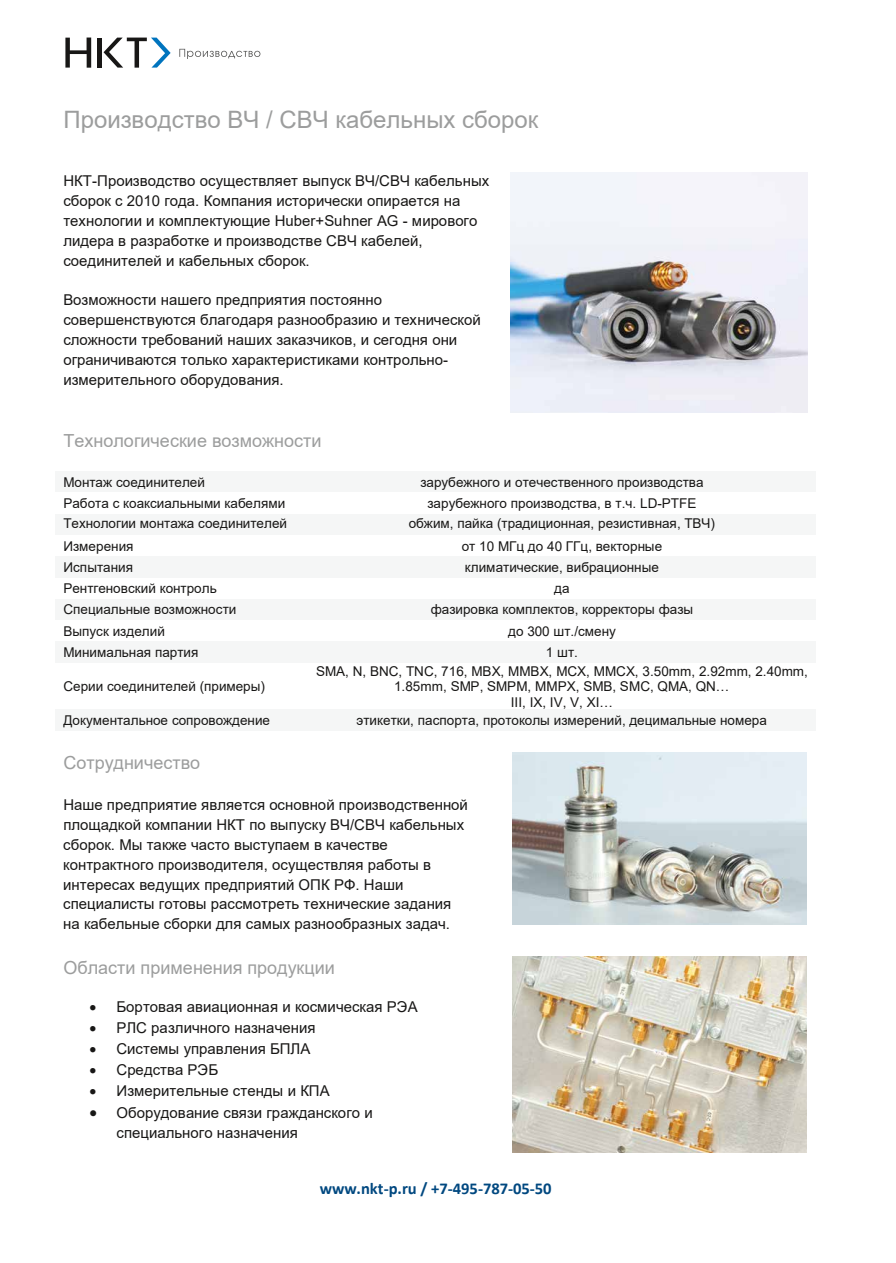
<style>
.page{position:relative;width:896px;height:1263px;background:#fff}
.page>*{position:absolute;margin:0;border:0;box-sizing:border-box;transform-origin:0 0}
.t1{font:24px "Arial";color:#9c9d9d}
.t2{font:18px "Arial";color:#9c9d9d}
.t3{font:700 16.5px "Calibri";letter-spacing:-.005em;color:#004880}
.t4{font:15px/19.8px "Arial";color:#181716}
.t5{font:13.5px/15.5px "Arial";color:#181716;text-align:center}
</style>
<div class="page">
<hr style="left:55px;top:471px;width:253px;height:3px;background:#f5f6f6">
<div style="left:55px;top:474px;width:8px;height:15px;background:#f5f6f6"></div>
<div style="left:300px;top:474px;width:8px;height:15px;background:#f5f6f6"></div>
<hr style="left:55px;top:489px;width:253px;height:3px;background:#f5f6f6">
<div style="left:63px;top:474px;width:237px;height:15px;background:#f5f6f6"></div>
<hr style="left:308px;top:471px;width:507px;height:3px;background:#f5f6f6">
<div style="left:308px;top:474px;width:8px;height:15px;background:#f5f6f6"></div>
<div style="left:807px;top:474px;width:8px;height:15px;background:#f5f6f6"></div>
<hr style="left:308px;top:489px;width:507px;height:3px;background:#f5f6f6">
<div style="left:316px;top:474px;width:491px;height:15px;background:#f5f6f6"></div>
<hr style="left:55px;top:514px;width:253px;height:1px;background:#f5f6f6">
<div style="left:55px;top:515px;width:8px;height:18px;background:#f5f6f6"></div>
<div style="left:300px;top:515px;width:8px;height:18px;background:#f5f6f6"></div>
<hr style="left:55px;top:533px;width:253px;height:2px;background:#f5f6f6">
<div style="left:63px;top:515px;width:237px;height:18px;background:#f5f6f6"></div>
<hr style="left:308px;top:514px;width:507px;height:1px;background:#f5f6f6">
<div style="left:308px;top:515px;width:8px;height:18px;background:#f5f6f6"></div>
<div style="left:807px;top:515px;width:8px;height:18px;background:#f5f6f6"></div>
<hr style="left:308px;top:533px;width:507px;height:2px;background:#f5f6f6">
<div style="left:316px;top:515px;width:491px;height:18px;background:#f5f6f6"></div>
<hr style="left:55px;top:556px;width:253px;height:3px;background:#f5f6f6">
<div style="left:55px;top:559px;width:8px;height:16px;background:#f5f6f6"></div>
<div style="left:300px;top:559px;width:8px;height:16px;background:#f5f6f6"></div>
<hr style="left:55px;top:575px;width:253px;height:2px;background:#f5f6f6">
<div style="left:63px;top:559px;width:237px;height:16px;background:#f5f6f6"></div>
<hr style="left:308px;top:556px;width:507px;height:3px;background:#f5f6f6">
<div style="left:308px;top:559px;width:8px;height:16px;background:#f5f6f6"></div>
<div style="left:807px;top:559px;width:8px;height:16px;background:#f5f6f6"></div>
<hr style="left:308px;top:575px;width:507px;height:2px;background:#f5f6f6">
<div style="left:316px;top:559px;width:491px;height:16px;background:#f5f6f6"></div>
<hr style="left:55px;top:599px;width:253px;height:3px;background:#f5f6f6">
<div style="left:55px;top:602px;width:8px;height:15px;background:#f5f6f6"></div>
<div style="left:300px;top:602px;width:8px;height:15px;background:#f5f6f6"></div>
<hr style="left:55px;top:617px;width:253px;height:3px;background:#f5f6f6">
<div style="left:63px;top:602px;width:237px;height:15px;background:#f5f6f6"></div>
<hr style="left:308px;top:599px;width:507px;height:3px;background:#f5f6f6">
<div style="left:308px;top:602px;width:8px;height:15px;background:#f5f6f6"></div>
<div style="left:807px;top:602px;width:8px;height:15px;background:#f5f6f6"></div>
<hr style="left:308px;top:617px;width:507px;height:3px;background:#f5f6f6">
<div style="left:316px;top:602px;width:491px;height:15px;background:#f5f6f6"></div>
<hr style="left:55px;top:641px;width:253px;height:3px;background:#f5f6f6">
<div style="left:55px;top:644px;width:8px;height:16px;background:#f5f6f6"></div>
<div style="left:300px;top:644px;width:8px;height:16px;background:#f5f6f6"></div>
<hr style="left:55px;top:660px;width:253px;height:3px;background:#f5f6f6">
<div style="left:63px;top:644px;width:237px;height:16px;background:#f5f6f6"></div>
<hr style="left:308px;top:641px;width:507px;height:3px;background:#f5f6f6">
<div style="left:308px;top:644px;width:8px;height:16px;background:#f5f6f6"></div>
<div style="left:807px;top:644px;width:8px;height:16px;background:#f5f6f6"></div>
<hr style="left:308px;top:660px;width:507px;height:3px;background:#f5f6f6">
<div style="left:316px;top:644px;width:491px;height:16px;background:#f5f6f6"></div>
<hr style="left:55px;top:709px;width:253px;height:3px;background:#f5f6f6">
<div style="left:55px;top:712px;width:8px;height:16px;background:#f5f6f6"></div>
<div style="left:300px;top:712px;width:8px;height:16px;background:#f5f6f6"></div>
<hr style="left:55px;top:728px;width:253px;height:3px;background:#f5f6f6">
<div style="left:63px;top:712px;width:237px;height:16px;background:#f5f6f6"></div>
<hr style="left:308px;top:709px;width:507px;height:3px;background:#f5f6f6">
<div style="left:308px;top:712px;width:8px;height:16px;background:#f5f6f6"></div>
<div style="left:807px;top:712px;width:8px;height:16px;background:#f5f6f6"></div>
<hr style="left:308px;top:728px;width:507px;height:3px;background:#f5f6f6">
<div style="left:316px;top:712px;width:491px;height:16px;background:#f5f6f6"></div>
<svg style="left:179px;top:49px;width:81px;height:10px"></svg>
<svg style="left:65px;top:38px;width:26px;height:30px"></svg>
<hr style="left:97px;top:38px;width:4px;height:30px;background:#181716">
<svg style="left:103px;top:38px;width:68px;height:30px"></svg>
<img style="left:510px;top:172px;width:297px;height:241px">
<img style="left:513px;top:752px;width:293px;height:173px">
<img style="left:513px;top:957px;width:293px;height:196px">
<h1 class="t1" style="left:63px;top:103px;width:476px">Производство ВЧ / СВЧ кабельных сборок</h1>
<p class="t4" style="left:63px;top:171px;width:427px">НКТ-Производство осуществляет выпуск ВЧ/СВЧ кабельных сборок с 2010 года. Компания исторически опирается на технологии и комплектующие Huber+Suhner AG - мирового лидера в разработке и производстве СВЧ кабелей, соединителей и кабельных сборок.</p>
<p class="t4" style="left:63px;top:290px;width:419px">Возможности нашего предприятия постоянно совершенствуются благодаря разнообразию и технической сложности требований наших заказчиков, и сегодня они ограничиваются только характеристиками контрольно&shy;измерительного оборудования.</p>
<p class="t2" style="left:63px;top:428px;width:259px">Технологические возможности</p>
<p class="t5" style="left:63px;top:474px;width:143px">Монтаж соединителей</p>
<p class="t5" style="left:420px;top:474px;width:284px">зарубежного и отечественного производства</p>
<p class="t5" style="left:63px;top:495px;width:223px">Работа с коаксиальными кабелями</p>
<p class="t5" style="left:427px;top:495px;width:270px">зарубежного производства, в т.ч. LD-PTFE</p>
<p class="t5" style="left:63px;top:515px;width:225px">Технологии монтажа соединителей</p>
<p class="t5" style="left:408px;top:515px;width:308px">обжим, пайка (традиционная, резистивная, ТВЧ)</p>
<p class="t5" style="left:63px;top:538px;width:72px">Измерения</p>
<p class="t5" style="left:461px;top:538px;width:202px">от 10 МГц до 40 ГГц, векторные</p>
<p class="t5" style="left:63px;top:559px;width:71px">Испытания</p>
<p class="t5" style="left:465px;top:559px;width:195px">климатические, вибрационные</p>
<p class="t5" style="left:63px;top:580px;width:155px">Рентгеновский контроль</p>
<p class="t5" style="left:554px;top:580px;width:17px">да</p>
<p class="t5" style="left:63px;top:602px;width:174px">Специальные возможности</p>
<p class="t5" style="left:430px;top:602px;width:264px">фазировка комплектов, корректоры фазы</p>
<p class="t5" style="left:63px;top:623px;width:103px">Выпуск изделий</p>
<p class="t5" style="left:508px;top:623px;width:109px">до 300 шт./смену</p>
<p class="t5" style="left:63px;top:644px;width:136px">Минимальная партия</p>
<p class="t5" style="left:546px;top:644px;width:33px">1 шт.</p>
<p class="t5" style="left:63px;top:678px;width:203px">Серии соединителей (примеры)</p>
<p class="t5" style="left:316px;top:663px;width:493px">SMA, N, BNC, TNC, 716, MBX, MMBX, MCX, MMCX, 3.50mm, 2.92mm, 2.40mm,<br>1.85mm, SMP, SMPM, MMPX, SMB, SMC, QMA, QN…<br>III, IX, IV, V, XI…</p>
<p class="t5" style="left:63px;top:712px;width:208px">Документальное сопровождение</p>
<p class="t5" style="left:356px;top:712px;width:412px">этикетки, паспорта, протоколы измерений, децимальные номера</p>
<p class="t2" style="left:63px;top:750px;width:138px">Сотрудничество</p>
<p class="t4" style="left:63px;top:795px;width:406px">Наше предприятие является основной производственной площадкой компании НКТ по выпуску ВЧ/СВЧ кабельных сборок. Мы также часто выступаем в качестве контрактного производителя, осуществляя работы в интересах ведущих предприятий ОПК РФ. Наши специалисты готовы рассмотреть технические задания на кабельные сборки для самых разнообразных задач.</p>
<p class="t2" style="left:63px;top:955px;width:273px">Области применения продукции</p>
<p class="t4" style="left:89px;top:997px;width:329px">• Бортовая авиационная и космическая РЭА</p>
<p class="t4" style="left:89px;top:1018px;width:227px">• РЛС различного назначения</p>
<p class="t4" style="left:89px;top:1039px;width:222px">• Системы управления БПЛА</p>
<p class="t4" style="left:89px;top:1059px;width:130px">• Средства РЭБ</p>
<p class="t4" style="left:89px;top:1080px;width:242px">• Измерительные стенды и КПА</p>
<p class="t4" style="left:116px;top:1103px;width:258px;text-indent:-27px">• Оборудование связи гражданского и специального назначения</p>
<p class="t3" style="left:320px;top:1177px;width:233px">www.nkt-p.ru / +7-495-787-05-50</p>
</div>
